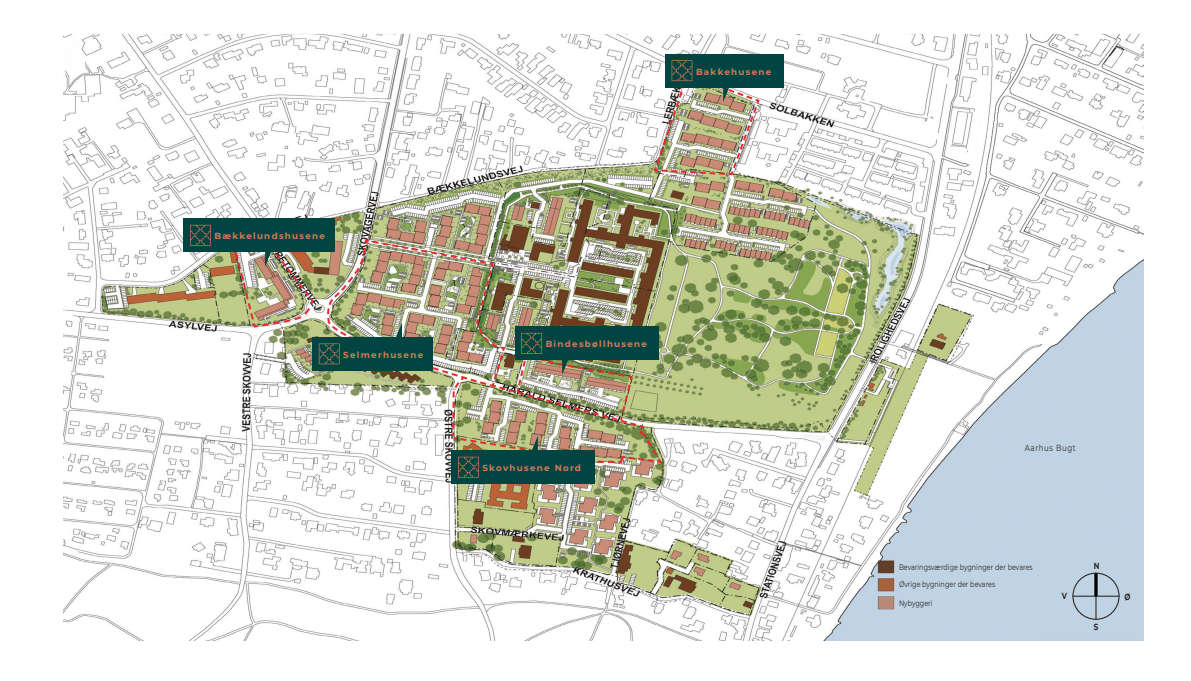
<style>
.page{position:relative;width:1191px;height:681px;background:#fff}
.page>*{position:absolute;margin:0;border:0;box-sizing:border-box;transform-origin:0 0}
.t1{font:700 8.8px "Montserrat";letter-spacing:.14em;color:#d47b56}
.t2{font:8.8px "Montserrat";letter-spacing:.08em;color:#282827;scale:.81 1}
.t3{font:700 8.8px "Montserrat";color:#282827;scale:.81 1}
.t4{font:8px "Montserrat";color:#282827;scale:.81 1}
</style>
<div class="page">
<img style="left:64px;top:34px;width:1079px;height:606px">
<div style="left:1037px;top:621px;width:97px;height:13px;background:#bfd3e3"></div>
<div style="left:1072px;top:572px;width:47px;height:47px;border:1px solid #282827;border-radius:50%"></div>
<hr style="left:1095px;top:572px;width:1px;height:47px;background:#282827">
<hr style="left:1072px;top:595px;width:47px;height:1px;background:#282827">
<hr style="left:1094px;top:573px;width:3px;height:23px;background:#000">
<div style="left:184px;top:218px;width:151px;height:34px;background:#004542"></div>
<svg style="left:190px;top:225px;width:21px;height:20px"></svg>
<div style="left:665px;top:54px;width:118px;height:33px;background:#004542"></div>
<img style="left:652px;top:60px;width:109px;height:116px">
<div style="left:452px;top:450px;width:143px;height:33px;background:#004542"></div>
<img style="left:232px;top:238px;width:432px;height:239px">
<p class="t1" style="left:696px;top:65px;width:77px">Bakkehusene</p>
<p class="t1" style="left:214px;top:229px;width:112px">Bækkelundshusene</p>
<p class="t1" style="left:343px;top:348px;width:81px">Selmerhusene</p>
<p class="t1" style="left:545px;top:337px;width:103px">Bindesbøllhusene</p>
<p class="t1" style="left:482px;top:461px;width:100px">Skovhusene Nord</p>
<p class="t2" style="left:1025px;top:442px;width:64px">Aarhus Bugt</p>
<p class="t4" style="left:899px;top:561px;width:167px">Bevaringsværdige bygninger der bevares</p>
<p class="t4" style="left:899px;top:579px;width:120px">Øvrige bygninger der bevares</p>
<p class="t4" style="left:899px;top:597px;width:43px">Nybyggeri</p>
<p class="t3" style="left:1062px;top:589px;width:8px">V</p>
<p class="t3" style="left:1093px;top:559px;width:9px">N</p>
<p class="t3" style="left:1093px;top:620px;width:7px">S</p>
<p class="t3" style="left:1124px;top:590px;width:9px">Ø</p>
</div>
